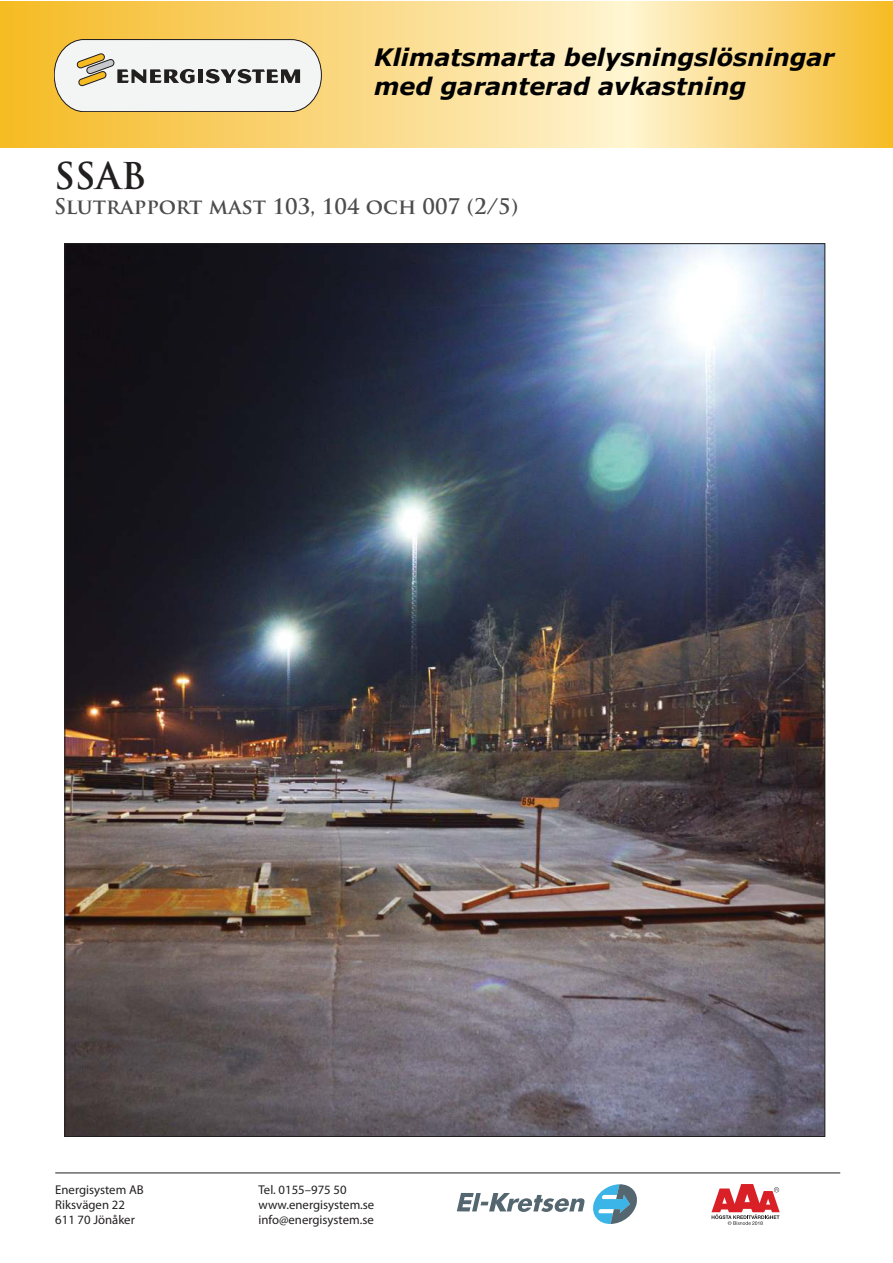
<style>
.page{position:relative;width:893px;height:1263px;background:#fff}
.page>*{position:absolute;margin:0;border:0;box-sizing:border-box;transform-origin:0 0}
.t1{font:700 36px "Trajan Pro";color:#221f1f}
.t2{font:italic 700 24px/28.8px "Verdana";color:#000}
.t3{font:700 21px "Trajan Pro";color:#4c4c4e}
.t4{font:12.75px/15.3px "Myriad Pro";color:#221f1f}
</style>
<div class="page">
<hr style="left:55px;top:1173px;width:785px;height:1px;background:#221f1f">
<svg style="left:593px;top:1184px;width:44px;height:40px"></svg>
<svg style="left:457px;top:1193px;width:128px;height:19px"></svg>
<svg style="left:711px;top:1184px;width:69px;height:41px"></svg>
<img style="left:0;top:1px;width:893px;height:146px">
<svg style="left:54px;top:39px;width:268px;height:73px"></svg>
<img style="left:66px;top:245px;width:757px;height:890px">
<h2 class="t2" style="left:374px;top:45px;width:462px">Klimatsmarta belysningslösningar med garanterad avkastning</h2>
<h1 class="t1" style="left:54px;top:161px;width:94px">SSAB</h1>
<h3 class="t3" style="left:54px;top:198px;width:466px">Slutrapport mast 103, 104 och 007 (2/5)</h3>
<p class="t4" style="left:55px;top:1183px;width:90px">Energisystem AB<br>Riksvägen 22<br>611 70 Jönåker</p>
<p class="t4" style="left:259px;top:1183px;width:117px">Tel. 0155–975 50 www.energisystem.se info@energisystem.se</p>
</div>
